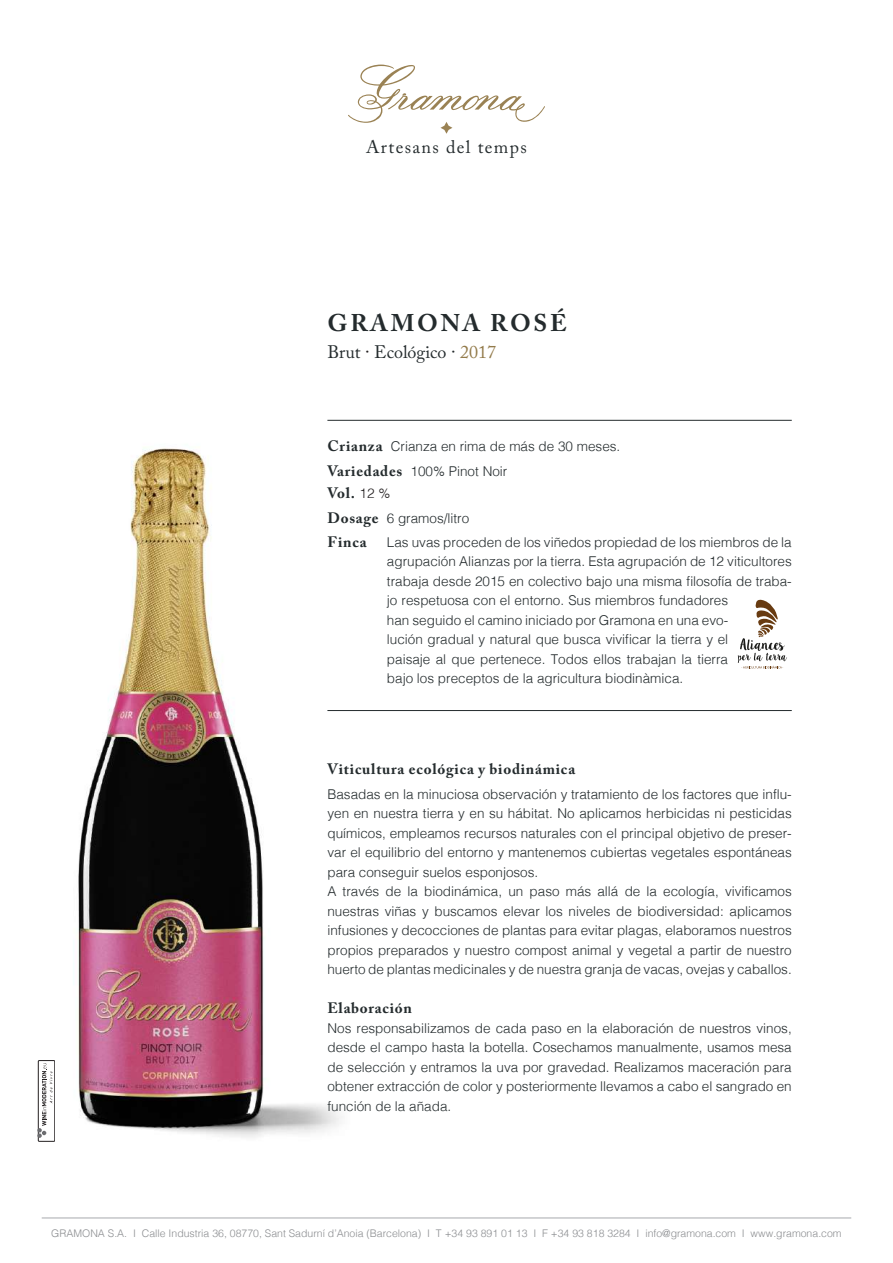
<style>
.page{position:relative;width:893px;height:1263px;background:#fff}
.page>*{position:absolute;margin:0;border:0;box-sizing:border-box;transform-origin:0 0}
.t1{font:700 24px "Adobe Caslon Pro";letter-spacing:.115em;color:#242b2d}
.t2{font:18px "Adobe Caslon Pro";letter-spacing:.015em;color:#242b2d}
.t3{font:18px "Adobe Caslon Pro";letter-spacing:.075em;color:#242b2d}
.t4{font:700 15px "Adobe Caslon Pro";letter-spacing:.05em;color:#242b2d}
.t5{font:300 13.5px/19.5px "Helvetica";color:#242b2d}
.t6{font:300 10.5px "Helvetica";color:#8b8d90}
.s1{color:#231f20}
.s2{color:#937b4b}
.s3{font-family:"Adobe Caslon Pro";font-weight:700;font-size:15px}
.s4{font-family:"Helvetica";font-weight:300;font-size:13.5px;color:#231f20}
</style>
<div class="page">
<hr style="left:42px;top:1217px;width:809px;height:1px;background:#a8a9ad">
<svg style="left:348px;top:65px;width:197px;height:69px"></svg>
<img style="left:51px;top:419px;width:319px;height:723px">
<div style="left:38px;top:1060px;width:17px;height:81px;border:1px solid #231f20"></div>
<svg style="left:37px;top:1063px;width:15px;height:75px"></svg>
<hr style="left:327px;top:420px;width:465px;height:1px;background:#242b2d">
<hr style="left:327px;top:710px;width:465px;height:1px;background:#242b2d">
<svg style="left:738px;top:599px;width:49px;height:69px"></svg>
<h2 class="t3" style="left:366px;top:137px;width:162px">Artesans del temps</h2>
<h1 class="t1" style="left:328px;top:308px;width:241px">GRAMONA ROSÉ</h1>
<h2 class="t2" style="left:327px;top:341px;width:170px">Brut <span class="s1">·</span> Ecológico · <span class="s2">2017</span></h2>
<p class="t5" style="left:327px;top:433px;width:294px;line-height:24.3px"><span class="s3">Crianza</span> Crianza en rima de más de 30 meses.<br><span class="s3">Variedades</span> 100% Pinot Noir</p>
<p class="t4" style="left:327px;top:484px;width:64px">Vol. <span class="s4">12 %</span></p>
<p class="t5" style="left:387px;top:505px;width:406px;line-height:24.3px;text-indent:-60px"><span class="s3">Dosage</span> 6 gramos/litro<br>Las uvas proceden de los viñedos propiedad de los miembros de la</p>
<p class="t5" style="left:387px;top:551px;width:406px">agrupación Alianzas por la tierra. Esta agrupación de 12 viticultores trabaja desde 2015 en colectivo bajo una misma filosofía de traba&shy;jo respetuosa con el entorno. Sus miembros fundadores<br>han seguido el camino iniciado por Gramona en una evo-<br>lución gradual y natural que busca vivificar la tierra y el<br>paisaje al que pertenece. Todos ellos trabajan la tierra<br>bajo los preceptos de la agricultura biodinàmica.</p>
<p class="t4" style="left:327px;top:533px;width:41px">Finca</p>
<p class="t4" style="left:327px;top:760px;width:249px">Viticultura ecológica y biodinámica</p>
<p class="t5" style="left:327px;top:783px;width:466px">Basadas en la minuciosa observación y tratamiento de los factores que influ&shy;yen en nuestra tierra y en su hábitat. No aplicamos herbicidas ni pesticidas químicos, empleamos recursos naturales con el principal objetivo de preser&shy;var el equilibrio del entorno y mantenemos cubiertas vegetales espontáneas para conseguir suelos esponjosos.<br>A través de la biodinámica, un paso más allá de la ecología, vivificamos nuestras viñas y buscamos elevar los niveles de biodiversidad: aplicamos infusiones y decocciones de plantas para evitar plagas, elaboramos nuestros propios preparados y nuestro compost animal y vegetal a partir de nuestro huerto de plantas medicinales y de nuestra granja de vacas, ovejas y caballos.</p>
<p class="t4" style="left:327px;top:999px;width:86px">Elaboración</p>
<p class="t5" style="left:327px;top:1017px;width:466px;text-align:justify">Nos responsabilizamos de cada paso en la elaboración de nuestros vinos, desde el campo hasta la botella. Cosechamos manualmente, usamos mesa de selección y entramos la uva por gravedad. Realizamos maceración para obtener extracción de color y posteriormente llevamos a cabo el sangrado en función de la añada.</p>
<p class="t6" style="left:51px;top:1224px;width:792px">GRAMONA S.A. I Calle Industria 36, 08770, Sant Sadurní d’Anoia (Barcelona) I T +34 93 891 01 13 I F +34 93 818 3284 I info@gramona.com I www.gramona.com</p>
</div>
